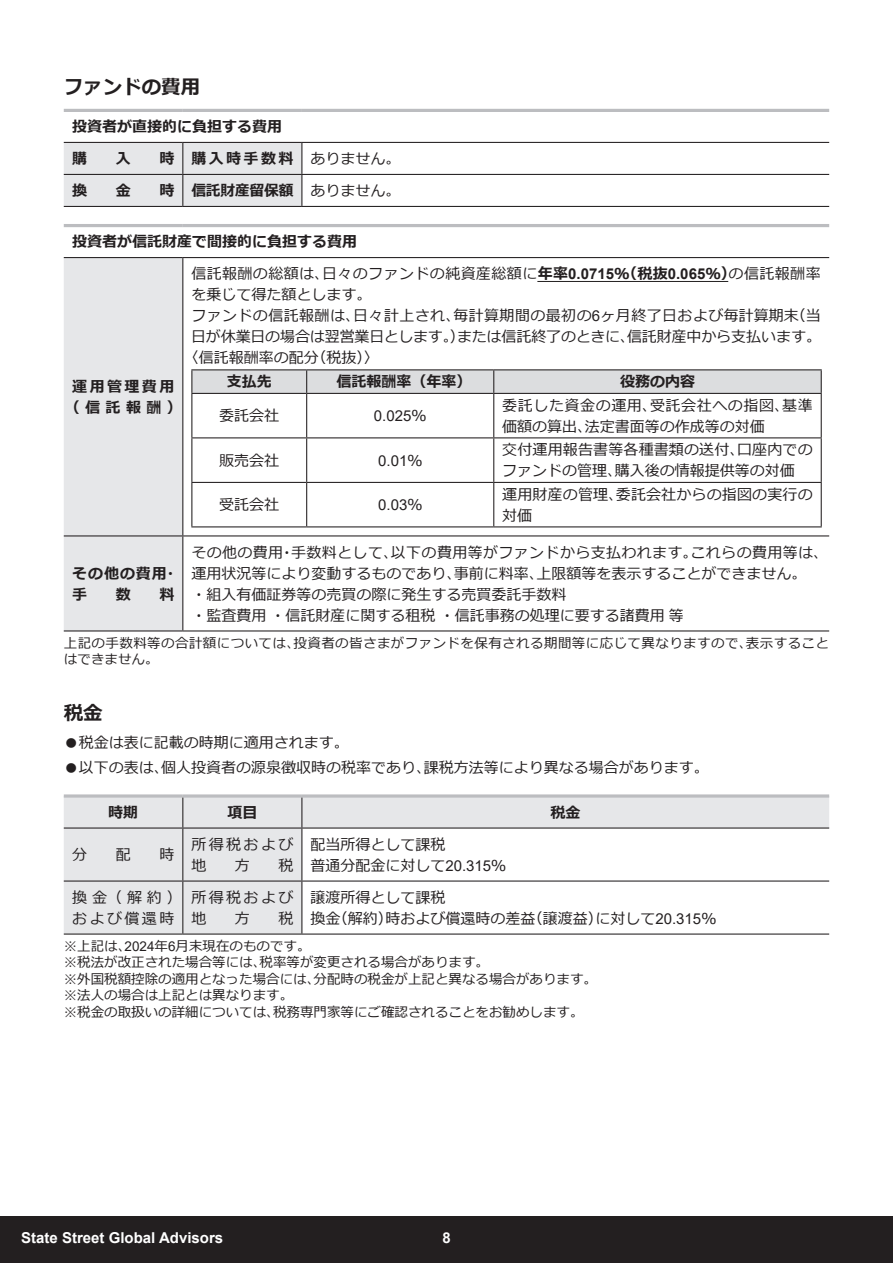
<style>
.page{position:relative;width:893px;height:1263px;background:#fff}
.page>*{position:absolute;margin:0;border:0;box-sizing:border-box;transform-origin:0 0}
.t1{font:700 19.5px "Meiryo";color:#231f20}
.t2{font:15px/21px "Meiryo";color:#231f20}
.t3{font:700 15px/32px "Meiryo";color:#231f20}
.t4{font:15px "Meiryo";letter-spacing:.025em;color:#231f20}
.t5{font:15px/21px "Meiryo";letter-spacing:.04em;color:#231f20}
.t6{font:700 15px "Arial";color:#fff}
.t7{font:15px "Arial";color:#231f20}
.t8{font:700 15px/21px "Meiryo";letter-spacing:.16em;color:#231f20;text-align:center}
.t9{font:15px/21px "Meiryo";letter-spacing:.16em;color:#231f20}
.t10{font:700 14.85px "Arial";color:#fff}
.t11{font:13.5px/16.5px "Meiryo";color:#231f20}
.t12{font:13.5px/16.5px "Meiryo";letter-spacing:.03em;color:#231f20}
.s1{font-weight:400}
.s2{font-weight:700}
.s3{font-family:"Arial";font-weight:700}
.s4{font-family:"Arial"}
.s5{font-family:"Meiryo"}
</style>
<div class="page">
<div style="left:0;top:1216px;width:893px;height:47px;background:#231f20"></div>
<div style="left:64px;top:143px;width:237px;height:63px;background:#e6e7e9"></div>
<hr style="left:64px;top:109px;width:119px;height:3px;background:#bcbdc0">
<hr style="left:183px;top:109px;width:119px;height:3px;background:#bcbdc0">
<hr style="left:302px;top:109px;width:527px;height:3px;background:#bcbdc0">
<hr style="left:64px;top:142px;width:119px;height:1px;background:#231f20">
<hr style="left:183px;top:142px;width:119px;height:1px;background:#231f20">
<hr style="left:182px;top:143px;width:1px;height:31px;background:#231f20">
<hr style="left:302px;top:142px;width:527px;height:1px;background:#231f20">
<hr style="left:301px;top:143px;width:1px;height:31px;background:#231f20">
<hr style="left:64px;top:174px;width:119px;height:1px;background:#231f20">
<hr style="left:183px;top:174px;width:119px;height:1px;background:#231f20">
<hr style="left:182px;top:175px;width:1px;height:31px;background:#231f20">
<hr style="left:302px;top:174px;width:527px;height:1px;background:#231f20">
<hr style="left:301px;top:175px;width:1px;height:31px;background:#231f20">
<hr style="left:64px;top:206px;width:119px;height:1px;background:#231f20">
<hr style="left:183px;top:206px;width:119px;height:1px;background:#231f20">
<hr style="left:302px;top:206px;width:527px;height:1px;background:#231f20">
<div style="left:64px;top:258px;width:118px;height:372px;background:#e6e7e9"></div>
<hr style="left:64px;top:224px;width:119px;height:3px;background:#bcbdc0">
<hr style="left:183px;top:224px;width:646px;height:3px;background:#bcbdc0">
<hr style="left:64px;top:257px;width:119px;height:1px;background:#231f20">
<hr style="left:183px;top:257px;width:646px;height:1px;background:#231f20">
<hr style="left:182px;top:258px;width:1px;height:277px;background:#231f20">
<hr style="left:64px;top:535px;width:119px;height:1px;background:#231f20">
<hr style="left:183px;top:535px;width:646px;height:1px;background:#231f20">
<hr style="left:182px;top:536px;width:1px;height:94px;background:#231f20">
<hr style="left:64px;top:630px;width:119px;height:1px;background:#231f20">
<hr style="left:183px;top:630px;width:646px;height:1px;background:#231f20">
<hr style="left:537px;top:281px;width:191px;height:1px;background:#231f20">
<div style="left:192px;top:370px;width:115px;height:23px;background:#dcdddf"></div>
<hr style="left:191px;top:394px;width:1px;height:43px;background:#231f20">
<hr style="left:307px;top:393px;width:187px;height:1px;background:#231f20">
<hr style="left:306px;top:394px;width:1px;height:43px;background:#231f20">
<hr style="left:494px;top:393px;width:328px;height:1px;background:#231f20">
<hr style="left:493px;top:394px;width:1px;height:43px;background:#231f20">
<hr style="left:821px;top:394px;width:1px;height:43px;background:#231f20">
<hr style="left:191px;top:437px;width:116px;height:1px;background:#231f20">
<hr style="left:191px;top:438px;width:1px;height:44px;background:#231f20">
<hr style="left:307px;top:437px;width:187px;height:1px;background:#231f20">
<hr style="left:306px;top:438px;width:1px;height:44px;background:#231f20">
<hr style="left:494px;top:437px;width:328px;height:1px;background:#231f20">
<hr style="left:493px;top:438px;width:1px;height:44px;background:#231f20">
<hr style="left:821px;top:438px;width:1px;height:44px;background:#231f20">
<hr style="left:191px;top:482px;width:116px;height:1px;background:#231f20">
<hr style="left:191px;top:483px;width:1px;height:43px;background:#231f20">
<hr style="left:307px;top:482px;width:187px;height:1px;background:#231f20">
<hr style="left:306px;top:483px;width:1px;height:43px;background:#231f20">
<hr style="left:494px;top:482px;width:328px;height:1px;background:#231f20">
<hr style="left:493px;top:483px;width:1px;height:43px;background:#231f20">
<hr style="left:821px;top:483px;width:1px;height:43px;background:#231f20">
<hr style="left:191px;top:526px;width:116px;height:1px;background:#231f20">
<hr style="left:307px;top:526px;width:187px;height:1px;background:#231f20">
<hr style="left:494px;top:526px;width:328px;height:1px;background:#231f20">
<hr style="left:307px;top:369px;width:187px;height:1px;background:#231f20">
<hr style="left:494px;top:369px;width:328px;height:1px;background:#231f20">
<hr style="left:191px;top:369px;width:116px;height:1px;background:#231f20">
<svg style="left:191px;top:370px;width:1px;height:23px"></svg>
<svg style="left:306px;top:370px;width:516px;height:23px;background:#d6d7d9"></svg>
<hr style="left:191px;top:393px;width:116px;height:1px;background:#231f20">
<svg style="left:64px;top:798px;width:765px;height:135px"></svg>
<svg style="left:64px;top:794px;width:119px;height:4px"></svg>
<svg style="left:183px;top:794px;width:119px;height:4px"></svg>
<svg style="left:302px;top:794px;width:527px;height:4px;background:#c6c7ca"></svg>
<svg style="left:182px;top:798px;width:1px;height:29px"></svg>
<svg style="left:301px;top:798px;width:1px;height:29px"></svg>
<hr style="left:64px;top:827px;width:119px;height:1px;background:#231f20">
<hr style="left:183px;top:827px;width:119px;height:1px;background:#231f20">
<hr style="left:182px;top:828px;width:1px;height:52px;background:#231f20">
<hr style="left:302px;top:827px;width:527px;height:1px;background:#231f20">
<hr style="left:301px;top:828px;width:1px;height:52px;background:#231f20">
<hr style="left:64px;top:880px;width:119px;height:1px;background:#231f20">
<hr style="left:183px;top:880px;width:119px;height:1px;background:#231f20">
<hr style="left:182px;top:881px;width:1px;height:52px;background:#231f20">
<hr style="left:302px;top:880px;width:527px;height:1px;background:#231f20">
<hr style="left:301px;top:881px;width:1px;height:52px;background:#231f20">
<hr style="left:64px;top:933px;width:119px;height:1px;background:#231f20">
<hr style="left:183px;top:933px;width:119px;height:1px;background:#231f20">
<hr style="left:302px;top:933px;width:527px;height:1px;background:#231f20">
<h1 class="t1" style="left:64px;top:73px;width:138px">ファンドの費用</h1>
<p class="t3" style="left:72px;top:111px;width:211px">投資者が直接的に負担する費用購</p>
<p class="t3" style="left:116px;top:143px;width:16px">入</p>
<p class="t3" style="left:159px;top:143px;width:243px">時 購入時手数料 <span class="s1">ありません。</span></p>
<p class="t3" style="left:72px;top:175px;width:16px">換</p>
<p class="t3" style="left:116px;top:175px;width:16px">金</p>
<p class="t3" style="left:159px;top:175px;width:243px">時 信託財産留保額 <span class="s1">ありません。</span></p>
<p class="t3" style="left:72px;top:227px;width:287px">投資者が信託財産で間接的に負担する費用</p>
<p class="t8" style="left:65px;top:377px;width:119px">運用管理費用（信託報酬）</p>
<p class="t4" style="left:191px;top:263px;width:631px">信託報酬の総額は、日々のファンドの純資産総額に<span class="s2">年率</span><span class="s3">0.0715</span><span class="s2">％（税抜</span><span class="s3">0.065</span><span class="s2">％）</span>の信託報酬率</p>
<p class="t2" style="left:191px;top:285px;width:182px">を乗じて得た額とします。</p>
<p class="t4" style="left:191px;top:305px;width:631px">ファンドの信託報酬は、日々計上され、毎計算期間の最初の<span class="s4">6</span>ヶ月終了日および毎計算期末（当</p>
<p class="t2" style="left:191px;top:327px;width:631px">日が休業日の場合は翌営業日とします。）または信託終了のときに、信託財産中から支払います。</p>
<p class="t2" style="left:184px;top:348px;width:197px">〈信託報酬率の配分（税抜）〉</p>
<p class="t3" style="left:227px;top:367px;width:46px">支払先</p>
<p class="t3" style="left:336px;top:367px;width:136px">信託報酬率（年率）</p>
<p class="t3" style="left:620px;top:367px;width:76px">役務の内容</p>
<p class="t2" style="left:219px;top:406px;width:61px">委託会社</p>
<p class="t7" style="left:374px;top:406px;width:54px">0.025<span class="s5">％</span></p>
<p class="t5" style="left:502px;top:396px;width:312px">委託した資金の運用、受託会社への指図、基準価額の算出、法定書面等の作成等の対価</p>
<p class="t2" style="left:219px;top:451px;width:61px">販売会社</p>
<p class="t7" style="left:378px;top:450px;width:46px">0.01<span class="s5">％</span></p>
<p class="t2" style="left:502px;top:440px;width:312px">交付運用報告書等各種書類の送付、口座内でのファンドの管理、購入後の情報提供等の対価</p>
<p class="t2" style="left:219px;top:495px;width:61px">受託会社</p>
<p class="t7" style="left:378px;top:495px;width:46px">0.03<span class="s5">％</span></p>
<p class="t2" style="left:502px;top:485px;width:312px">運用財産の管理、委託会社からの指図の実行の対価</p>
<p class="t2" style="left:191px;top:542px;width:638px">その他の費用・手数料として、以下の費用等がファンドから支払われます。これらの費用等は、運用状況等により変動するものであり、事前に料率、上限額等を表示することができません。<br>・組入有価証券等の売買の際に発生する売買委託手数料<br>・監査費用・信託財産に関する租税・信託事務の処理に要する諸費用等</p>
<p class="t12" style="left:64px;top:635px;width:767px">上記の手数料等の合計額については、投資者の皆さまがファンドを保有される期間等に応じて異なりますので、表示することはできません。</p>
<h1 class="t1" style="left:64px;top:699px;width:40px">税金</h1>
<p class="t2" style="left:64px;top:733px;width:286px">●税金は表に記載の時期に適用されます。</p>
<p class="t2" style="left:64px;top:758px;width:647px">●以下の表は、個人投資者の源泉徴収時の税率であり、課税方法等により異なる場合があります。</p>
<p class="t3" style="left:108px;top:797px;width:31px">時期</p>
<p class="t3" style="left:227px;top:797px;width:31px">項目</p>
<p class="t3" style="left:551px;top:797px;width:31px">税金</p>
<p class="t2" style="left:72px;top:845px;width:16px">分</p>
<p class="t2" style="left:116px;top:845px;width:16px">配</p>
<p class="t2" style="left:159px;top:845px;width:16px">時</p>
<p class="t2" style="left:191px;top:834px;width:104px">所得税および地</p>
<p class="t3" style="left:72px;top:563px;width:107px;line-height:21px">その他の費用・手</p>
<p class="t3" style="left:116px;top:579px;width:16px">数</p>
<p class="t3" style="left:159px;top:579px;width:16px">料</p>
<p class="t2" style="left:310px;top:834px;width:197px">配当所得として課税<br>普通分配金に対して<span class="s4">20.315</span>％</p>
<p class="t2" style="left:235px;top:855px;width:16px">方</p>
<p class="t2" style="left:278px;top:855px;width:16px">税</p>
<p class="t9" style="left:72px;top:887px;width:111px">換金（解約）および償還時</p>
<p class="t2" style="left:191px;top:887px;width:104px">所得税および地</p>
<p class="t2" style="left:310px;top:887px;width:407px">譲渡所得として課税<br>換金（解約）時および償還時の差益（譲渡益）に対して<span class="s4">20.315</span>％</p>
<p class="t11" style="left:64px;top:938px;width:535px">※上記は、<span class="s4">2024</span>年<span class="s4">6</span>月末現在のものです。<br>※税法が改正された場合等には、税率等が変更される場合があります。<br>※外国税額控除の適用となった場合には、分配時の税金が上記と異なる場合があります。※法人の場合は上記とは異なります。<br>※税金の取扱いの詳細については、税務専門家等にご確認されることをお勧めします。</p>
<p class="t2" style="left:235px;top:908px;width:16px">方</p>
<p class="t2" style="left:278px;top:908px;width:16px">税</p>
<p class="t6" style="left:21px;top:1227px;width:203px">State Street Global Advisors</p>
<p class="t10" style="left:442px;top:1227px;width:10px">8</p>
</div>
